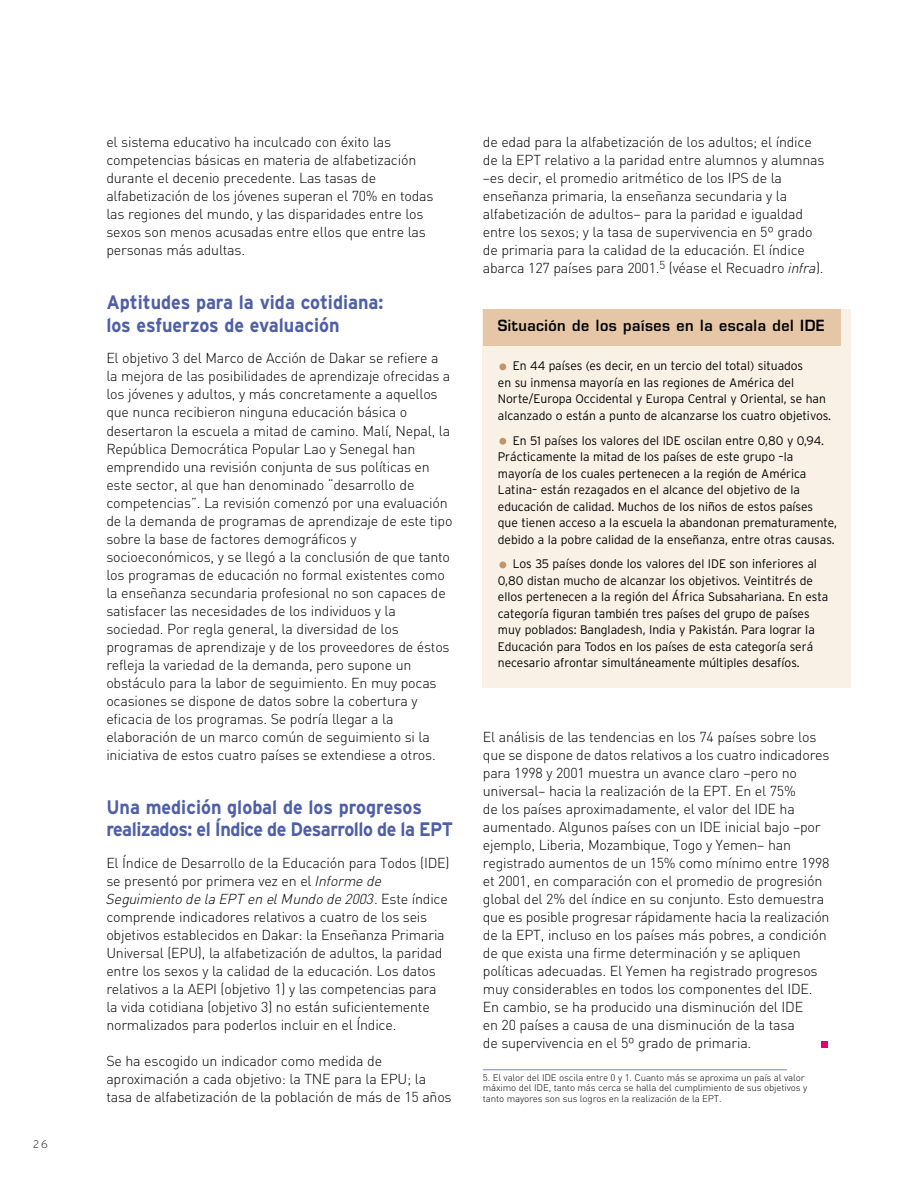
<style>
.page{position:relative;width:914px;height:1190px;background:#fff}
.page>*{position:absolute;margin:0;border:0;box-sizing:border-box;transform-origin:0 0}
.t1{font:700 19.5px/22.5px "Interstate";letter-spacing:-.03em;color:#4e5fa7;scale:.92 1}
.t2{font:700 19.5px/22.5px "Interstate";letter-spacing:-.01em;color:#4e5fa7;scale:.92 1}
.t3{font:600 15px "Eurostile";letter-spacing:.035em;color:#000;scale:.95 1}
.t4{font:300 14.25px/18px "DIN";letter-spacing:-.015em;color:#000}
.t5{font:300 12.3px/16.5px "Interstate";color:#000}
.t6{font:200 10.8px "Interstate";color:#000}
.t7{font:300 9.45px/10.5px "DIN";letter-spacing:-.015em;color:#000}
.s1{font-style:italic}
</style>
<div class="page">
<div style="left:821px;top:1041px;width:7px;height:6px;background:#e30075"></div>
<hr style="left:483px;top:1069px;width:304px;height:1px;background:#7889c2">
<div style="left:483px;top:309px;width:367px;height:378px;background:#faf1e6"></div>
<div style="left:499px;top:561px;width:7px;height:7px;background:#c0946c;border-radius:50%"></div>
<div style="left:499px;top:438px;width:7px;height:6px;background:#c0946c;border-radius:50%"></div>
<div style="left:499px;top:363px;width:7px;height:7px;background:#c0946c;border-radius:50%"></div>
<div style="left:483px;top:309px;width:357px;height:36px;background:#e5c6a7"></div>
<p class="t6" style="left:33px;top:1140px;width:16px">26</p>
<p class="t4" style="left:106px;top:135px;width:328px">el sistema educativo ha inculcado con éxito las competencias básicas en materia de alfabetización durante el decenio precedente. Las tasas de alfabetización de los jóvenes superan el 70% en todas las regiones del mundo, y las disparidades entre los sexos son menos acusadas entre ellos que entre las personas más adultas.</p>
<h1 class="t2" style="left:106px;top:293px;width:303px">Aptitudes para la vida cotidiana: los esfuerzos de evaluación</h1>
<p class="t4" style="left:106px;top:351px;width:348px">El objetivo 3 del Marco de Acción de Dakar se refiere a la mejora de las posibilidades de aprendizaje ofrecidas a los jóvenes y adultos, y más concretamente a aquellos que nunca recibieron ninguna educación básica o desertaron la escuela a mitad de camino. Malí, Nepal, la República Democrática Popular Lao y Senegal han emprendido una revisión conjunta de sus políticas en este sector, al que han denominado “desarrollo de competencias”. La revisión comenzó por una evaluación de la demanda de programas de aprendizaje de este tipo sobre la base de factores demográficos y socioeconómicos, y se llegó a la conclusión de que tanto los programas de educación no formal existentes como la enseñanza secundaria profesional no son capaces de satisfacer las necesidades de los individuos y la sociedad. Por regla general, la diversidad de los programas de aprendizaje y de los proveedores de éstos refleja la variedad de la demanda, pero supone un obstáculo para la labor de seguimiento. En muy pocas ocasiones se dispone de datos sobre la cobertura y eficacia de los programas. Se podría llegar a la elaboración de un marco común de seguimiento si la iniciativa de estos cuatro países se extendiese a otros.</p>
<h1 class="t1" style="left:106px;top:797px;width:378px">Una medición global de los progresos realizados: el Índice de Desarrollo de la EPT</h1>
<p class="t4" style="left:106px;top:855px;width:344px">El Índice de Desarrollo de la Educación para Todos (IDE) se presentó por primera vez en el <span class="s1">Informe de Seguimiento de la EPT en el Mundo de 2003</span>. Este índice comprende indicadores relativos a cuatro de los seis objetivos establecidos en Dakar: la Enseñanza Primaria Universal (EPU), la alfabetización de adultos, la paridad entre los sexos y la calidad de la educación. Los datos relativos a la AEPI (objetivo 1) y las competencias para la vida cotidiana (objetivo 3) no están suficientemente normalizados para poderlos incluir en el Índice.</p>
<p class="t4" style="left:106px;top:1053px;width:347px">Se ha escogido un indicador como medida de aproximación a cada objetivo: la TNE para la EPU; la tasa de alfabetización de la población de más de 15 años</p>
<p class="t4" style="left:483px;top:135px;width:343px">de edad para la alfabetización de los adultos; el índice de la EPT relativo a la paridad entre alumnos y alumnas –es decir, el promedio aritmético de los IPS de la enseñanza primaria, la enseñanza secundaria y la alfabetización de adultos– para la paridad e igualdad entre los sexos; y la tasa de supervivencia en 5º grado de primaria para la calidad de la educación. El índice abarca 127 países para 2001.<sup>5</sup> (véase el Recuadro <span class="s1">infra</span>).</p>
<p class="t3" style="left:498px;top:320px;width:345px">Situación de los países en la escala del IDE</p>
<p class="t5" style="left:498px;top:359px;width:335px;text-indent:15px">En 44 países (es decir, en un tercio del total) situados<br>en su inmensa mayoría en las regiones de América del Norte/Europa Occidental y Europa Central y Oriental, se han alcanzado o están a punto de alcanzarse los cuatro objetivos.</p>
<p class="t5" style="left:498px;top:433px;width:340px;text-indent:15px">En 51 países los valores del IDE oscilan entre 0,80 y 0,94.<br>Prácticamente la mitad de los países de este grupo –la mayoría de los cuales pertenecen a la región de América Latina– están rezagados en el alcance del objetivo de la educación de calidad. Muchos de los niños de estos países<br>que tienen acceso a la escuela la abandonan prematuramente, debido a la pobre calidad de la enseñanza, entre otras causas.</p>
<p class="t5" style="left:498px;top:557px;width:332px;text-indent:15px">Los 35 países donde los valores del IDE son inferiores al 0,80 distan mucho de alcanzar los objetivos. Veintitrés de ellos pertenecen a la región del África Subsahariana. En esta categoría figuran también tres países del grupo de países muy poblados: Bangladesh, India y Pakistán. Para lograr la Educación para Todos en los países de esta categoría será necesario afrontar simultáneamente múltiples desafíos.</p>
<p class="t4" style="left:483px;top:729px;width:348px">El análisis de las tendencias en los 74 países sobre los que se dispone de datos relativos a los cuatro indicadores para 1998 y 2001 muestra un avance claro –pero no universal– hacia la realización de la EPT. En el 75%<br>de los países aproximadamente, el valor del IDE ha aumentado. Algunos países con un IDE inicial bajo –por ejemplo, Liberia, Mozambique, Togo y Yemen– han registrado aumentos de un 15% como mínimo entre 1998 et 2001, en comparación con el promedio de progresión global del 2% del índice en su conjunto. Esto demuestra que es posible progresar rápidamente hacia la realización de la EPT, incluso en los países más pobres, a condición de que exista una firme determinación y se apliquen políticas adecuadas. El Yemen ha registrado progresos muy considerables en todos los componentes del IDE.<br>En cambio, se ha producido una disminución del IDE<br>en 20 países a causa de una disminución de la tasa<br>de supervivencia en el 5º grado de primaria.</p>
<p class="t7" style="left:483px;top:1073px;width:326px">5. El valor del IDE oscila entre 0 y 1. Cuanto más se aproxima un país al valor máximo del IDE, tanto más cerca se halla del cumplimiento de sus objetivos y tanto mayores son sus logros en la realización de la EPT.</p>
</div>
